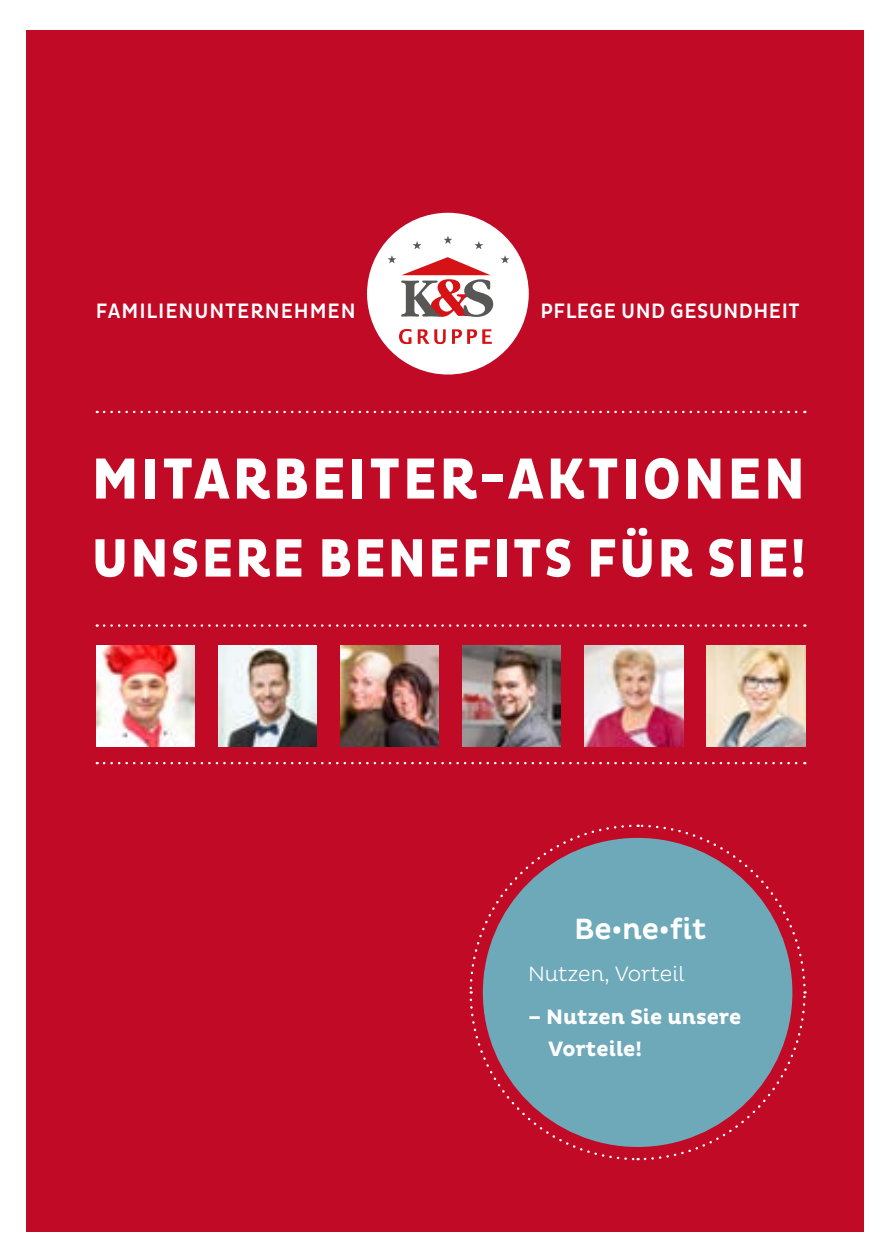
<style>
.page{position:relative;width:893px;height:1259px;background:#fff}
.page>*{position:absolute;margin:0;border:0;box-sizing:border-box;transform-origin:0 0}
.t1{font:800 58.8px "Pluto Cond";letter-spacing:.04em;color:#fff;scale:.96 1}
.t2{font:800 54.9px "Pluto Cond";letter-spacing:.035em;color:#fff;scale:.96 1}
.t3{font:500 29.7px "Pluto";letter-spacing:-.005em;color:#fff;scale:.96 1}
.t4{font:500 21.3px "Pluto Cond";letter-spacing:.035em;color:#fff;scale:.96 1}
.t5{font:700 21.3px/32.1px "Pluto";color:#fff;scale:.96 1}
.t6{font:300 21.3px "Pluto";color:#fff;scale:.96 1}
</style>
<div class="page">
<div style="left:27px;top:30px;width:837px;height:1201px;background:#c10a25"></div>
<div style="left:367px;top:213px;width:162px;height:161px;background:#fff;border-radius:50%"></div>
<svg style="left:388px;top:255px;width:105px;height:62px"></svg>
<svg style="left:413px;top:241px;width:8px;height:8px"></svg>
<svg style="left:444px;top:236px;width:8px;height:8px"></svg>
<svg style="left:475px;top:241px;width:8px;height:8px"></svg>
<svg style="left:501px;top:255px;width:8px;height:8px"></svg>
<svg style="left:399px;top:329px;width:12px;height:15px"></svg>
<svg style="left:418px;top:329px;width:28px;height:15px"></svg>
<svg style="left:452px;top:329px;width:40px;height:15px"></svg>
<svg style="left:104px;top:411px;width:701px;height:2px"></svg>
<svg style="left:104px;top:624px;width:701px;height:3px"></svg>
<svg style="left:104px;top:762px;width:701px;height:2px"></svg>
<svg style="left:469px;top:824px;width:338px;height:337px"></svg>
<div style="left:483px;top:838px;width:309px;height:309px;background:#6ea9ba;border-radius:50%"></div>
<img style="left:96px;top:646px;width:99px;height:100px">
<img style="left:218px;top:646px;width:99px;height:100px">
<img style="left:462px;top:646px;width:99px;height:100px">
<img style="left:585px;top:646px;width:98px;height:100px">
<img style="left:707px;top:646px;width:98px;height:100px">
<img style="left:340px;top:646px;width:99px;height:100px">
<p class="t4" style="left:96px;top:299px;width:272px">FAMILIENUNTERNEHMEN</p>
<p class="t4" style="left:540px;top:299px;width:271px">PFLEGE UND GESUNDHEIT</p>
<h1 class="t1" style="left:92px;top:445px;width:745px">MITARBEITER-AKTIONEN</h1>
<h2 class="t2" style="left:92px;top:526px;width:746px">UNSERE BENEFITS FÜR SIE!</h2>
<h3 class="t3" style="left:574px;top:912px;width:140px">Be•ne•fit</h3>
<p class="t6" style="left:528px;top:961px;width:165px">Nutzen, Vorteil</p>
<p class="t5" style="left:548px;top:1001px;width:203px;text-indent:-20px">– Nutzen Sie unsere<br>Vorteile!</p>
</div>
